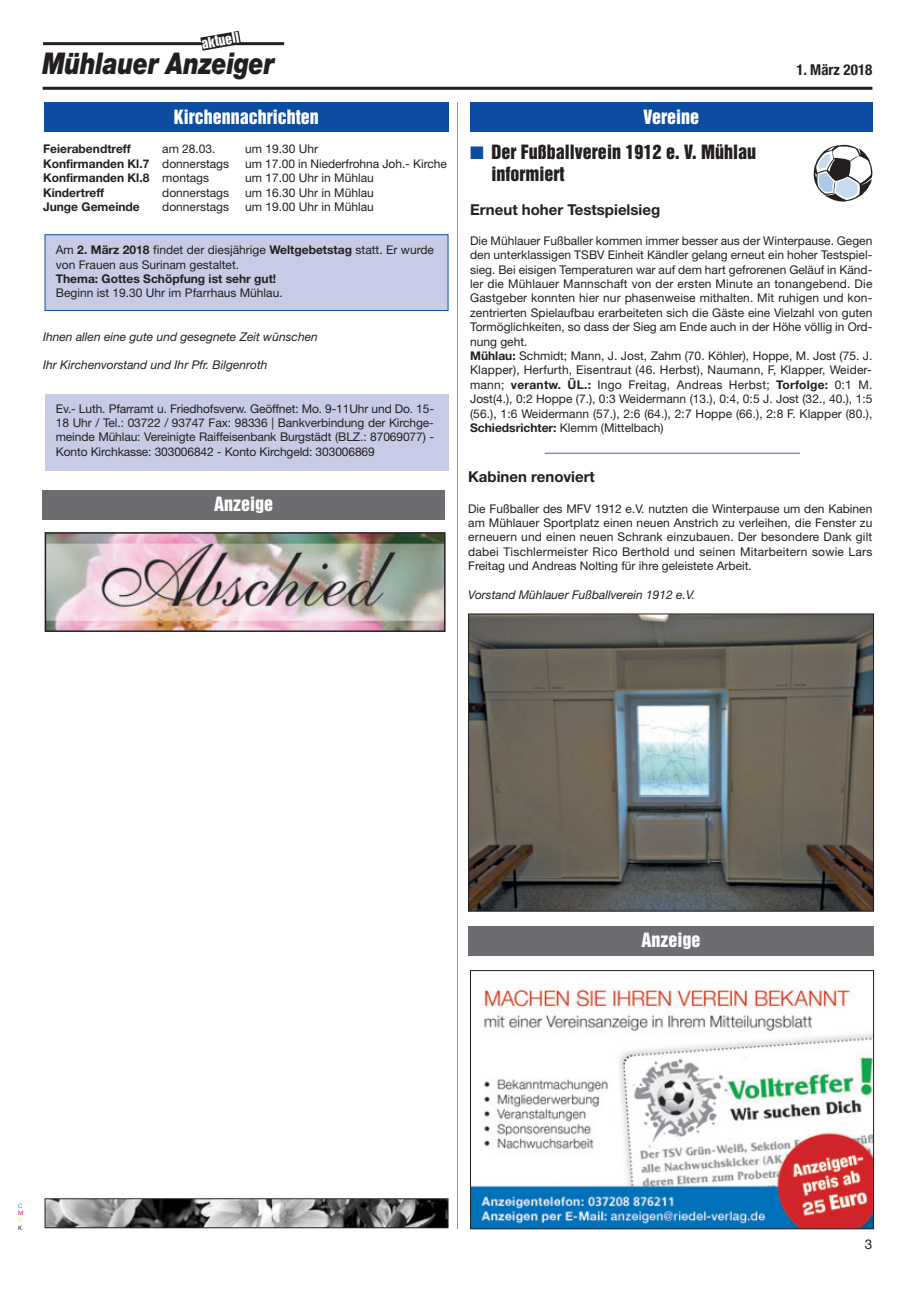
<style>
.page{position:relative;width:915px;height:1293px;background:#fff}
.page>*{position:absolute;margin:0;border:0;box-sizing:border-box;transform-origin:0 0}
.t1{font:italic 900 30px "Helvetica Neue";letter-spacing:-.01em;color:#231f20;scale:.8 1}
.t2{font:18px/22.4px "Helvetica Inserat";color:#231f20}
.t3{font:18px "Helvetica Inserat";color:#fff}
.t4{font:700 15px "Helvetica Neue";color:#231f20}
.t5{font:700 condensed 15px "Helvetica Neue";color:#231f20}
.t6{font:13.5px "Helvetica Inserat";color:#fff}
.t7{font:13.5px "Helvetica Neue";color:#231f20}
.t8{font:12px/14.4px "Helvetica Neue";color:#231f20}
.t9{font:700 12px "Helvetica Neue";color:#231f20}
.t10{font:italic 12px "Helvetica Neue";color:#231f20}
.t11{font:6px "Helvetica Neue";color:#00aeef}
.t12{font:6px "Helvetica Neue";color:#ed028c}
.t13{font:6px "Helvetica Neue";color:#fff101}
.t14{font:6px "Helvetica Neue";color:#231f20}
.s1{font-weight:400}
.s2{font-weight:700}
.s3{color:#0d4da1}
</style>
<div class="page">
<hr style="left:43px;top:42px;width:241px;height:3px;background:#231f20">
<svg style="left:200px;top:31px;width:41px;height:20px"></svg>
<hr style="left:43px;top:87px;width:829px;height:3px;background:#231f20">
<div style="left:45px;top:235px;width:402px;height:75px;background:#c7cbe6"></div>
<div style="left:45px;top:234px;width:403px;height:77px;border:1px solid #0d4da1"></div>
<div style="left:45px;top:394px;width:403px;height:76px;background:#c7cbe6"></div>
<div style="left:44px;top:103px;width:404px;height:29px;background:#0d4da1"></div>
<img style="left:472px;top:988px;width:399px;height:239px">
<div style="left:470px;top:970px;width:403px;height:259px;border:1px solid #231f20"></div>
<svg style="left:813px;top:144px;width:60px;height:58px"></svg>
<img style="left:470px;top:615px;width:401px;height:294px">
<div style="left:468px;top:613px;width:405px;height:298px;border:1px solid #231f20"></div>
<hr style="left:544px;top:452px;width:255px;height:2px;background:#838fc7">
<div style="left:470px;top:103px;width:402px;height:29px;background:#0d4da1"></div>
<hr style="left:457px;top:102px;width:1px;height:1127px;background:#939598">
<div style="left:43px;top:490px;width:401px;height:30px;background:#6c6d70"></div>
<img style="left:48px;top:535px;width:394px;height:94px">
<div style="left:45px;top:532px;width:400px;height:100px;border:2px solid #231f20"></div>
<img style="left:47px;top:1200px;width:399px;height:26px">
<div style="left:45px;top:1198px;width:403px;height:30px;border:1px solid #231f20"></div>
<div style="left:468px;top:926px;width:405px;height:30px;background:#6c6d70"></div>
<p class="t6" style="left:201px;top:38px;width:40px;rotate:-10deg">aktuell</p>
<h1 class="t1" style="left:43px;top:52px;width:291px">Mühlauer Anzeiger</h1>
<h2 class="t3" style="left:174px;top:109px;width:147px">Kirchennachrichten</h2>
<p class="t9" style="left:43px;top:145px;width:89px">Feierabendtreff</p>
<p class="t8" style="left:162px;top:143px;width:55px">am 28.03.</p>
<p class="t8" style="left:245px;top:143px;width:74px">um 19.30 Uhr</p>
<p class="t9" style="left:43px;top:159px;width:187px">Konfirmanden Kl.7 <span class="s1">donnerstags</span></p>
<p class="t8" style="left:245px;top:157px;width:203px">um 17.00 in Niederfrohna Joh.- Kirche</p>
<p class="t9" style="left:43px;top:174px;width:167px">Konfirmanden Kl.8 <span class="s1">montags</span></p>
<p class="t8" style="left:245px;top:172px;width:130px">um 17.00 Uhr in Mühlau</p>
<p class="t9" style="left:43px;top:188px;width:63px">Kindertreff</p>
<p class="t8" style="left:162px;top:186px;width:68px">donnerstags</p>
<p class="t8" style="left:245px;top:186px;width:130px">um 16.30 Uhr in Mühlau</p>
<p class="t9" style="left:43px;top:202px;width:98px">Junge Gemeinde</p>
<p class="t8" style="left:162px;top:201px;width:68px">donnerstags</p>
<p class="t8" style="left:245px;top:201px;width:130px">um 19.00 Uhr in Mühlau</p>
<p class="t8" style="left:56px;top:244px;width:379px">Am <span class="s2">2. März 2018</span> findet der diesjährige <span class="s2">Weltgebetstag</span> statt. Er wurde von Frauen aus Surinam gestaltet.</p>
<p class="t9" style="left:56px;top:274px;width:222px">Thema: Gottes Schöpfung ist sehr gut!</p>
<p class="t8" style="left:56px;top:287px;width:228px">Beginn ist 19.30 Uhr im Pfarrhaus Mühlau.</p>
<p class="t10" style="left:43px;top:332px;width:276px">Ihnen allen eine gute und gesegnete Zeit wünschen</p>
<p class="t10" style="left:43px;top:361px;width:226px">Ihr Kirchenvorstand und Ihr Pfr. Bilgenroth</p>
<p class="t8" style="left:56px;top:402px;width:379px;text-align:justify">Ev.- Luth. Pfarramt u. Friedhofsverw. Geöffnet: Mo. 9-11Uhr und Do. 15- 18 Uhr / Tel.: 03722 / 93747 Fax: 98336 | Bankverbindung der Kirchge&shy;meinde Mühlau: Vereinigte Raiffeisenbank Burgstädt (BLZ.: 87069077) - Konto Kirchkasse: 303006842 - Konto Kirchgeld: 303006869</p>
<h2 class="t3" style="left:214px;top:497px;width:61px">Anzeige</h2>
<h2 class="t3" style="left:643px;top:109px;width:57px">Vereine</h2>
<p class="t5" style="left:796px;top:65px;width:77px">1. März 2018</p>
<h2 class="t2" style="left:491px;top:142px;width:266px;text-indent:-21px"><span class="s3">■</span> Der Fußballverein 1912 e. V. Mühlau informiert</h2>
<p class="t4" style="left:470px;top:204px;width:191px">Erneut hoher Testspielsieg</p>
<p class="t8" style="left:470px;top:234px;width:403px">Die Mühlauer Fußballer kommen immer besser aus der Winterpause. Gegen den unterklassigen TSBV Einheit Kändler gelang erneut ein hoher Testspiel&shy;sieg. Bei eisigen Temperaturen war auf dem hart gefrorenen Geläuf in Känd&shy;ler die Mühlauer Mannschaft von der ersten Minute an tonangebend. Die Gastgeber konnten hier nur phasenweise mithalten. Mit ruhigen und kon&shy;zentrierten Spielaufbau erarbeiteten sich die Gäste eine Vielzahl von guten Tormöglichkeiten, so dass der Sieg am Ende auch in der Höhe völlig in Ord&shy;nung geht.<br><span class="s2">Mühlau:</span> Schmidt; Mann, J. Jost, Zahm (70. Köhler), Hoppe, M. Jost (75. J.<br>Klapper), Herfurth, Eisentraut (46. Herbst), Naumann, F, Klapper, Weider&shy;mann; <span class="s2">verantw. ÜL.:</span> Ingo Freitag, Andreas Herbst; <span class="s2">Torfolge:</span> 0:1 M.<br>Jost(4.), 0:2 Hoppe (7.), 0:3 Weidermann (13.), 0:4, 0:5 J. Jost (32., 40.), 1:5 (56.), 1:6 Weidermann (57.), 2:6 (64.), 2:7 Hoppe (66.), 2:8 F. Klapper (80.), <span class="s2">Schiedsrichter:</span> Klemm (Mittelbach)</p>
<p class="t4" style="left:468px;top:472px;width:128px">Kabinen renoviert</p>
<p class="t8" style="left:468px;top:502px;width:405px;text-align:justify">Die Fußballer des MFV 1912 e.V. nutzten die Winterpause um den Kabinen am Mühlauer Sportplatz einen neuen Anstrich zu verleihen, die Fenster zu erneuern und einen neuen Schrank einzubauen. Der besondere Dank gilt dabei Tischlermeister Rico Berthold und seinen Mitarbeitern sowie Lars Freitag und Andreas Nolting für ihre geleistete Arbeit.</p>
<p class="t10" style="left:468px;top:590px;width:228px">Vorstand Mühlauer Fußballverein 1912 e.V.</p>
<p class="t11" style="left:18px;top:1203px;width:6px">C</p>
<p class="t12" style="left:18px;top:1211px;width:7px">M</p>
<p class="t13" style="left:18px;top:1218px;width:5px">Y</p>
<p class="t14" style="left:18px;top:1225px;width:6px">K</p>
<h2 class="t3" style="left:641px;top:932px;width:61px">Anzeige</h2>
<p class="t7" style="left:864px;top:1239px;width:9px">3</p>
</div>
